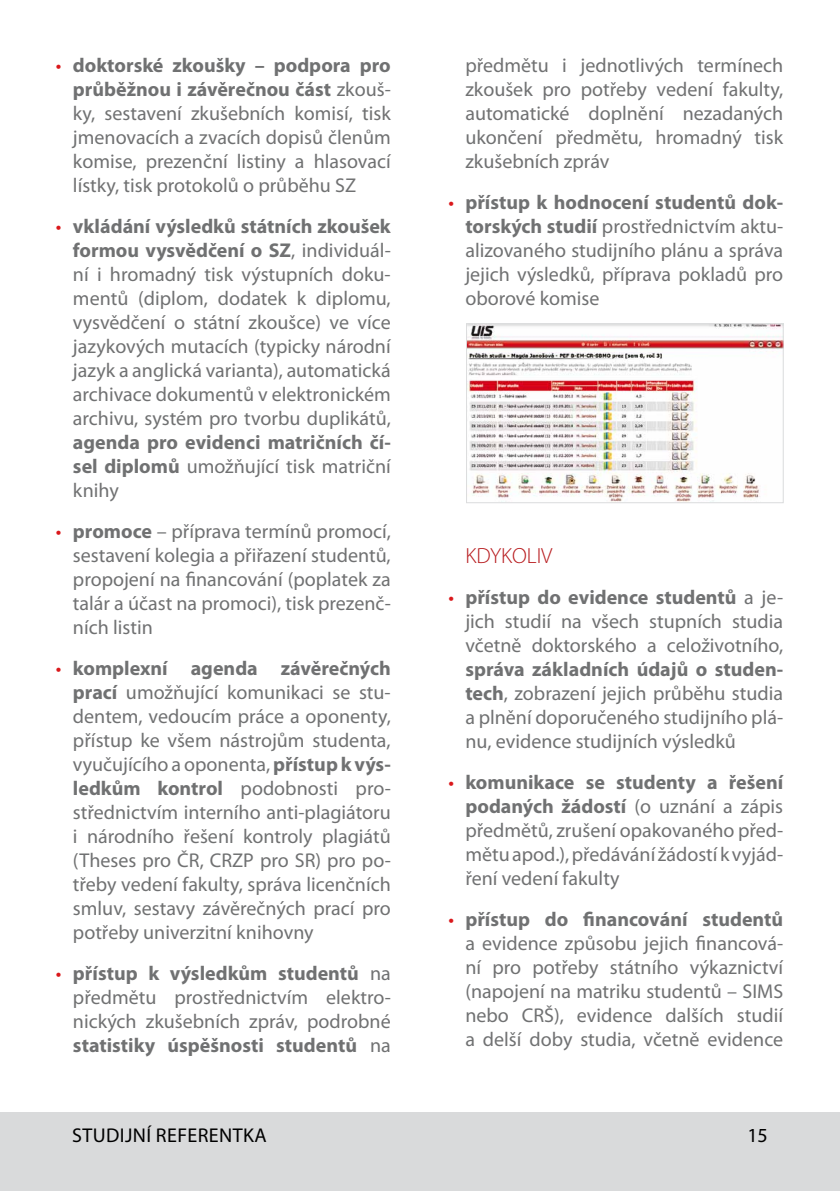
<style>
.page{position:relative;width:840px;height:1191px;background:#fff}
.page>*{position:absolute;margin:0;border:0;box-sizing:border-box;transform-origin:0 0}
.t1{font:300 22px "Myriad Pro";color:#b71a1d}
.t2{font:20px/24px "Myriad Pro";color:#707172;text-align:justify}
.t3{font:700 20px/24px "Myriad Pro";color:#707172;text-align:justify}
.t4{font:20px "Myriad Pro";letter-spacing:.02em;color:#000}
.s1{color:#da181b}
.s2{font-weight:700}
.s3{font-weight:400}
</style>
<div class="page">
<div style="left:0;top:1076px;width:839px;height:115px;background:#d9dadb"></div>
<div style="left:0;top:0;width:839px;height:1111px;background:#fff"></div>
<img style="left:468px;top:325px;width:313px;height:176px">
<div style="left:466px;top:323px;width:317px;height:180px;border:1px solid #dbdcdd"></div>
<p class="t2" style="left:73px;top:53px;width:319px;text-indent:-17px"><span class="s1">•</span> <span class="s2">doktorské zkoušky – podpora pro průběžnou i závěrečnou část</span> zkouš&shy;ky, sestavení zkušebních komisí, tisk jmenovacích a zvacích dopisů členům komise, prezenční listiny a hlasovací lístky, tisk protokolů o průběhu SZ</p>
<p class="t2" style="left:73px;top:214px;width:319px;text-indent:-17px"><span class="s1">•</span> <span class="s2">vkládání výsledků státních zkoušek formou vysvědčení o SZ</span>, individuál&shy;ní i hromadný tisk výstupních doku&shy;mentů (diplom, dodatek k diplomu, vysvědčení o státní zkoušce) ve více jazykových mutacích (typicky národní jazyk a anglická varianta), automatická archivace dokumentů v elektronickém archivu, systém pro tvorbu duplikátů,</p>
<p class="t3" style="left:73px;top:429px;width:319px">agenda pro evidenci matričních čí&shy;sel diplomů <span class="s3">umožňující tisk matriční knihy</span></p>
<p class="t2" style="left:73px;top:519px;width:319px;text-indent:-17px"><span class="s1">•</span> <span class="s2">promoce</span> – příprava termínů promocí, sestavení kolegia a přiřazení studentů, propojení na financování (poplatek za talár a účast na promoci), tisk prezenč&shy;ních listin</p>
<p class="t2" style="left:73px;top:656px;width:319px;text-indent:-17px"><span class="s1">•</span> <span class="s2">komplexní agenda závěrečných prací</span> umožňující komunikaci se stu&shy;dentem, vedoucím práce a oponenty, přístup ke všem nástrojům studenta, vyučujícího a oponenta, <span class="s2">přístup k výs&shy;ledkům kontrol</span> podobnosti pro&shy;střednictvím interního anti-plagiátoru i národního řešení kontroly plagiátů (Theses pro ČR, CRZP pro SR) pro po&shy;třeby vedení fakulty, správa licenčních smluv, sestavy závěrečných prací pro potřeby univerzitní knihovny</p>
<p class="t2" style="left:73px;top:961px;width:319px;text-indent:-17px"><span class="s1">•</span> <span class="s2">přístup k výsledkům studentů</span> na předmětu prostřednictvím elektro&shy;nických zkušebních zpráv, podrobné <span class="s2">statistiky úspěšnosti studentů</span> na</p>
<p class="t2" style="left:465px;top:53px;width:319px">předmětu i jednotlivých termínech zkoušek pro potřeby vedení fakulty, automatické doplnění nezadaných ukončení předmětu, hromadný tisk zkušebních zpráv</p>
<p class="t2" style="left:465px;top:190px;width:319px;text-indent:-17px"><span class="s1">•</span> <span class="s2">přístup k hodnocení studentů dok&shy;torských studií</span> prostřednictvím aktu&shy;alizovaného studijního plánu a správa jejich výsledků, příprava pokladů pro oborové komise</p>
<p class="t1" style="left:465px;top:544px;width:89px">KDYKOLIV</p>
<p class="t2" style="left:465px;top:585px;width:319px;text-indent:-17px"><span class="s1">•</span> <span class="s2">přístup do evidence studentů</span> a je&shy;jich studií na všech stupních studia včetně doktorského a celoživotního,</p>
<p class="t2" style="left:465px;top:657px;width:319px"><span class="s2">správa základních údajů o studen&shy;tech</span>, zobrazení jejich průběhu studia a plnění doporučeného studijního plá&shy;nu, evidence studijních výsledků</p>
<p class="t2" style="left:465px;top:770px;width:319px;text-indent:-17px"><span class="s1">•</span> <span class="s2">komunikace se studenty a řešení podaných žádostí</span> (o uznání a zápis předmětů, zrušení opakovaného před&shy;mětu apod.), předávání žádostí k vyjád&shy;ření vedení fakulty</p>
<p class="t2" style="left:465px;top:907px;width:319px;text-indent:-17px"><span class="s1">•</span> <span class="s2">přístup do financování studentů </span>a evidence způsobu jejich financová&shy;ní pro potřeby státního výkaznictví (napojení na matriku studentů – SIMS nebo CRŠ), evidence dalších studií a delší doby studia, včetně evidence</p>
<p class="t4" style="left:72px;top:1122px;width:22px">Studijn</p>
<p class="t4" style="left:146px;top:1122px;width:53px">í referent</p>
<p class="t4" style="left:243px;top:1122px;width:25px">ka</p>
<p class="t4" style="left:747px;top:1122px;width:22px">15</p>
</div>
